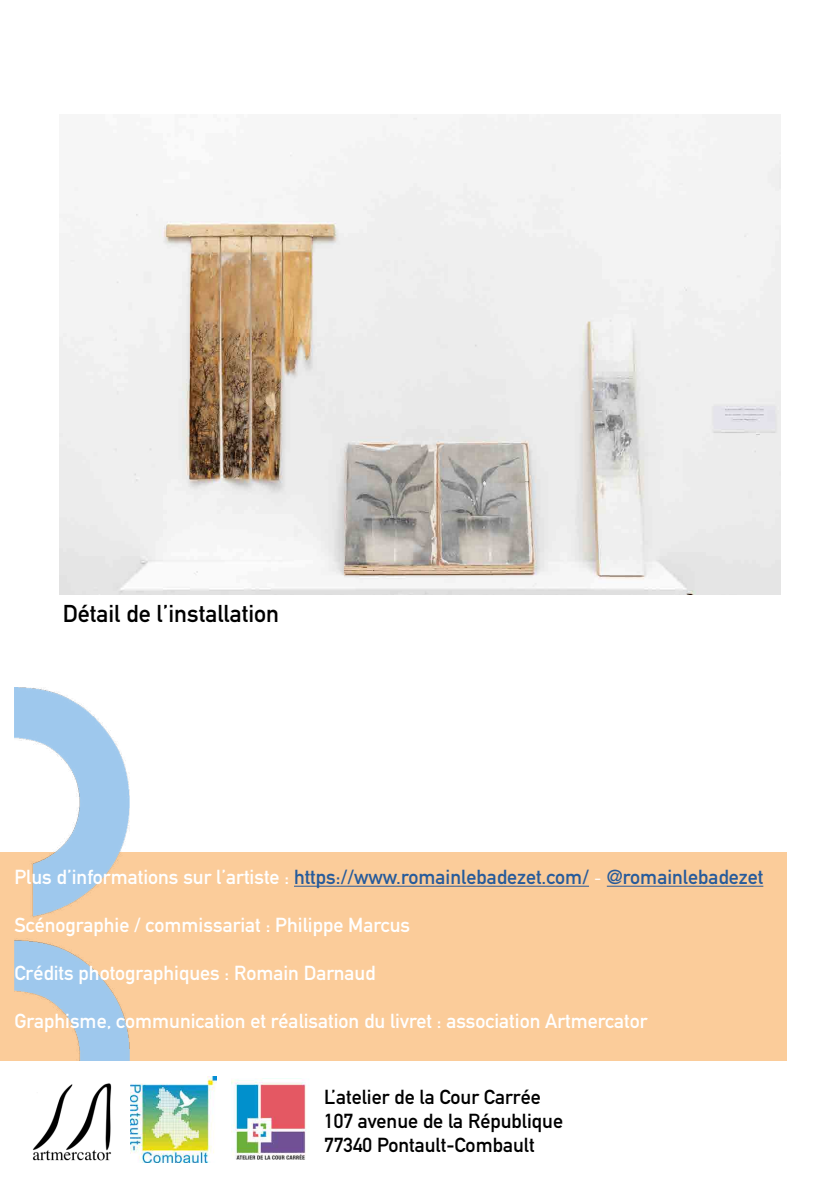
<style>
.page{position:relative;width:840px;height:1191px;background:#fff}
.page>*{position:absolute;margin:0;border:0;box-sizing:border-box;transform-origin:0 0}
.t1{font:700 24px "DIN Alternate";color:#000}
.t2{font:700 20px "DIN Alternate";color:#fff}
.t3{font:700 20px "DIN Alternate";color:#275b9b}
.t4{font:700 20px/24px "DIN Alternate";color:#000}
.s1{color:#fff}
.s2{font-family:"Avenir";font-weight:400;color:#fff}
</style>
<div class="page">
<div style="left:0;top:852px;width:786px;height:208px;background:#fbcc9a"></div>
<img style="left:232px;top:1079px;width:75px;height:81px">
<img style="left:130px;top:1076px;width:87px;height:86px">
<img style="left:60px;top:114px;width:720px;height:480px">
<img style="left:14px;top:688px;width:116px;height:372px">
<hr style="left:294px;top:885px;width:294px;height:1px;background:#275b9b">
<hr style="left:606px;top:885px;width:157px;height:1px;background:#275b9b">
<img style="left:32px;top:1083px;width:80px;height:78px">
<p class="t1" style="left:63px;top:595px;width:218px">Détail de l’installation</p>
<p class="t3" style="left:14px;top:862px;width:750px"><span class="s1">Plus d’informations sur l’artiste :</span> https://www.romainlebadezet.com/ <span class="s2">-</span> @romainlebadezet</p>
<p class="t2" style="left:14px;top:910px;width:397px">Scénographie / commissariat : Philippe Marcus</p>
<p class="t2" style="left:14px;top:958px;width:362px">Crédits photographiques : Romain Darnaud</p>
<p class="t2" style="left:14px;top:1006px;width:634px">Graphisme, communication et réalisation du livret : association Artmercator</p>
<p class="t4" style="left:324px;top:1083px;width:240px">L’atelier de la Cour Carrée<br>107 avenue de la République<br>77340 Pontault-Combault</p>
</div>
